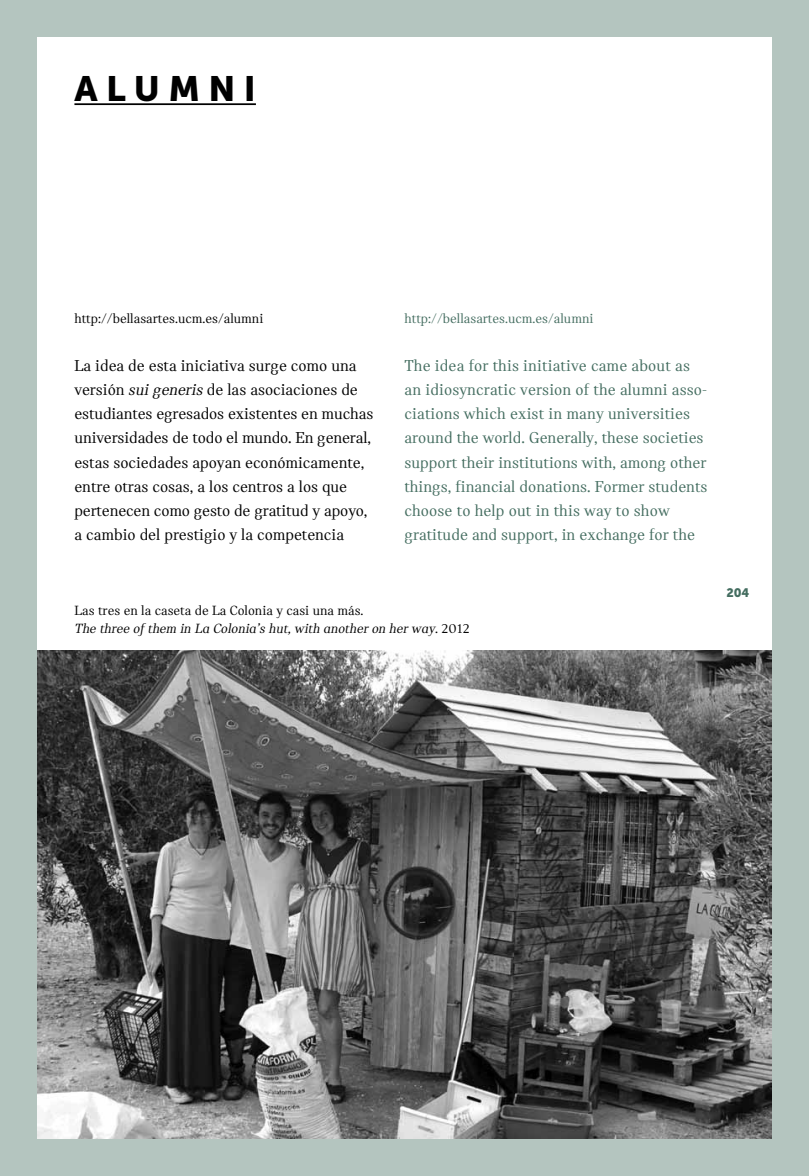
<style>
.page{position:relative;width:809px;height:1176px;background:#b4c5bf}
.page>*{position:absolute;margin:0;border:0;box-sizing:border-box;transform-origin:0 0}
.t1{font:35px "Museo Sans 900";letter-spacing:.24em;color:#000}
.t2{font:16.62px/24px "Catalog";color:#446d60}
.t3{font:16.62px/24px "Catalog";letter-spacing:-.005em;color:#000}
.t4{font:italic 14px/17.5px "Catalog";color:#000}
.t5{font:14px "Catalog";color:#000}
.t6{font:14px "Catalog";color:#446d60}
.t7{font:12.25px "Museo Sans 900";color:#446d60}
.s1{font-style:italic}
.s2{font-style:normal}
</style>
<div class="page">
<div style="left:37px;top:37px;width:734px;height:1101px;background:#fff"></div>
<hr style="left:74px;top:103px;width:182px;height:2px;background:#000">
<img style="left:37px;top:650px;width:734px;height:488px">
<h1 class="t1" style="left:74px;top:69px;width:183px">ALUMNI</h1>
<p class="t5" style="left:74px;top:310px;width:190px">http://bellasartes.ucm.es/alumni</p>
<p class="t3" style="left:74px;top:353px;width:300px">La idea de esta iniciativa surge como una versión <span class="s1">sui generis</span> de las asociaciones de estudiantes egresados existentes en muchas universidades de todo el mundo. En general, estas sociedades apoyan económicamente, entre otras cosas, a los centros a los que pertenecen como gesto de gratitud y apoyo, a cambio del prestigio y la competencia</p>
<p class="t6" style="left:404px;top:310px;width:190px">http://bellasartes.ucm.es/alumni</p>
<p class="t2" style="left:404px;top:353px;width:304px">The idea for this initiative came about as an idiosyncratic version of the alumni asso&shy;ciations which exist in many universities around the world. Generally, these societies support their institutions with, among other things, financial donations. Former students choose to help out in this way to show gratitude and support, in exchange for the</p>
<p class="t4" style="left:74px;top:601px;width:397px"><span class="s2">Las tres en la caseta de La Colonia y casi una más.<br></span>The three of them in La Colonia’s hut, with another on her way<span class="s2">. 2012</span></p>
<p class="t7" style="left:726px;top:586px;width:25px">204</p>
</div>
